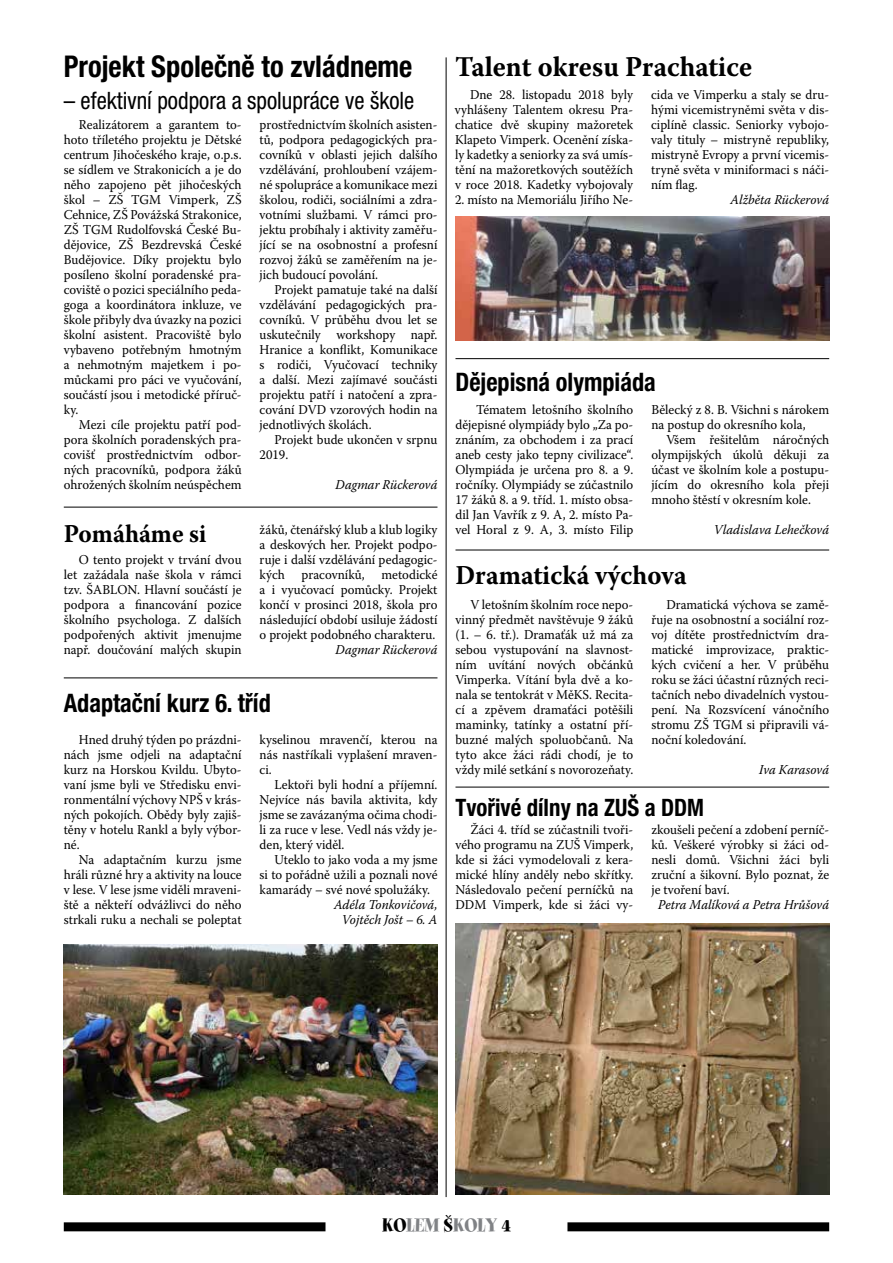
<style>
.page{position:relative;width:893px;height:1263px;background:#fff}
.page>*{position:absolute;margin:0;border:0;box-sizing:border-box;transform-origin:0 0}
.t1{font:700 condensed 30px "Helvetica Neue LT Pro";color:#000;scale:.95 1}
.t2{font:700 28.5px "Warnock Pro";color:#000;scale:.95 1}
.t3{font:700 27px "Warnock Pro";letter-spacing:.005em;color:#000;scale:.95 1}
.t4{font:700 condensed 25.5px "Helvetica Neue LT Pro";color:#000;scale:.95 1}
.t5{font:700 25.5px "Warnock Pro";color:#000;scale:.95 1}
.t6{font:condensed 24px "Helvetica Neue LT Pro";color:#000;scale:.95 1}
.t7{font:700 condensed 24px "Helvetica Neue LT Pro";color:#000;scale:.95 1}
.t8{font:21px "Spumoni LP Std";color:#808285}
.t9{font:13.5px/15px "Warnock Pro";color:#000;text-align:justify;scale:.95 1}
.t10{font:italic 13.5px/15px "Warnock Pro";color:#000;text-align:center;scale:.95 1}
.s1{color:#000}
</style>
<div class="page">
<div style="left:64px;top:1222px;width:765px;height:9px;background:#000"></div>
<div style="left:326px;top:1218px;width:241px;height:30px;background:#fff"></div>
<hr style="left:446px;top:57px;width:1px;height:1140px;background:#000">
<img style="left:455px;top:217px;width:374px;height:123px">
<img style="left:455px;top:923px;width:375px;height:272px">
<img style="left:64px;top:945px;width:374px;height:250px">
<hr style="left:64px;top:507px;width:373px;height:1px;background:#000">
<hr style="left:64px;top:677px;width:373px;height:1px;background:#000">
<hr style="left:455px;top:358px;width:374px;height:1px;background:#000">
<hr style="left:455px;top:787px;width:374px;height:1px;background:#000">
<hr style="left:455px;top:550px;width:374px;height:1px;background:#000">
<h1 class="t1" style="left:64px;top:48px;width:368px">Projekt Společně to zvládneme</h1>
<h3 class="t6" style="left:64px;top:87px;width:370px">– efektivní podpora a spolupráce ve škole</h3>
<p class="t9" style="left:64px;top:117px;width:189px;text-indent:15px">Realizátorem a garantem to&shy;hoto tříletého projektu je Dětské centrum Jihočeského kraje, o.p.s. se sídlem ve Strakonicích a je do něho zapojeno pět jihočeských škol – ZŠ TGM</p>
<p class="t9" style="left:260px;top:117px;width:189px">prostřednictvím školních asisten&shy;tů, podpora pedagogických pra&shy;covníků v oblasti jejich dalšího vzdělávání, prohloubení vzájem&shy;né spolupráce a komunikace mezi školou, rodiči, sociálními a zdra&shy;votními službami. V rámci pro&shy;jektu probíhaly i aktivity zaměřu&shy;jící se na osobnostní a profesní rozvoj žáků se zaměřením na je&shy;jich budoucí povolání.</p>
<p class="t9" style="left:260px;top:282px;width:189px;text-indent:15px">Projekt pamatuje také na další vzdělávání pedagogických pra&shy;covníků. V průběhu dvou let se uskutečnily workshopy např.<br>Hranice a konflikt, Komunikace s rodiči, Vyučovací techniky a další. Mezi zajímavé součásti projektu patří i natočení a zpra&shy;cování DVD vzorových hodin na jednotlivých školách.</p>
<p class="t9" style="left:260px;top:432px;width:189px;text-indent:15px">Projekt bude ukončen v srpnu<br>2019.</p>
<p class="t10" style="left:336px;top:477px;width:109px">Dagmar Rückerová</p>
<p class="t9" style="left:64px;top:192px;width:189px;text-align:left;text-indent:105px">Vimperk, ZŠ<br>Cehnice, ZŠ Povážská Strakonice,<br>ZŠ TGM</p>
<p class="t9" style="left:64px;top:222px;width:189px;text-indent:53px">Rudolfovská České Bu&shy;dějovice, ZŠ Bezdrevská České Budějovice. Díky projektu bylo posíleno školní poradenské pra&shy;coviště o pozici speciálního peda&shy;goga a koordinátora inkluze, ve škole přibyly dva úvazky na pozici školní asistent. Pracoviště bylo vybaveno potřebným hmotným a nehmotným majetkem i po&shy;můckami pro páci ve vyučování, součástí jsou i metodické příruč&shy;ky.</p>
<p class="t9" style="left:64px;top:417px;width:189px;text-indent:15px">Mezi cíle projektu patří pod&shy;pora školních poradenských pra&shy;covišť prostřednictvím odbor&shy;ných pracovníků, podpora žáků ohrožených školním neúspěchem</p>
<h3 class="t5" style="left:64px;top:518px;width:152px">Pomáháme si</h3>
<p class="t9" style="left:64px;top:552px;width:189px;text-indent:15px">O tento projekt v trvání dvou let zažádala naše škola v rámci tzv. ŠABLON. Hlavní součástí je podpora a financování pozice školního psychologa. Z dalších podpořených aktivit jmenujme např. doučování malých skupin</p>
<p class="t9" style="left:260px;top:522px;width:189px">žáků, čtenářský klub a klub logiky a deskových her. Projekt podpo&shy;ruje i další vzdělávání pedagogic&shy;kých pracovníků, metodické a i vyučovací pomůcky. Projekt končí v prosinci 2018, škola pro následující období usiluje žádostí o projekt podobného charakteru.</p>
<p class="t10" style="left:336px;top:642px;width:109px">Dagmar Rückerová</p>
<h3 class="t4" style="left:64px;top:688px;width:219px">Adaptační kurz 6. tříd</h3>
<p class="t9" style="left:64px;top:732px;width:189px;text-indent:15px">Hned druhý týden po prázdni&shy;nách jsme odjeli na adaptační kurz na Horskou Kvildu. Ubyto&shy;vaní jsme byli ve Středisku envi&shy;ronmentální výchovy NPŠ v krás&shy;ných pokojích. Obědy byly zajiš&shy;těny v hotelu Rankl a byly výbor&shy;né.</p>
<p class="t9" style="left:64px;top:852px;width:189px;text-indent:15px">Na adaptačním kurzu jsme hráli různé hry a aktivity na louce v lese. V lese jsme viděli mraveni&shy;ště a někteří odvážlivci do něho strkali ruku a nechali se poleptat</p>
<p class="t9" style="left:260px;top:732px;width:189px">kyselinou mravenčí, kterou na nás nastříkali vyplašení mraven&shy;ci.</p>
<p class="t9" style="left:260px;top:777px;width:189px;text-indent:15px">Lektoři byli hodní a příjemní.<br>Nejvíce nás bavila aktivita, kdy jsme se zavázanýma očima chodi&shy;li za ruce v lese. Vedl nás vždy je&shy;den, který viděl.</p>
<p class="t9" style="left:260px;top:852px;width:189px;text-indent:15px">Uteklo to jako voda a my jsme si to pořádně užili a poznali nové kamarády – své nové spolužáky.</p>
<p class="t10" style="left:334px;top:897px;width:110px">Adéla Tonkovičová,<br>Vojtěch Jošt – 6. A</p>
<h2 class="t2" style="left:455px;top:50px;width:314px">Talent okresu Prachatice</h2>
<p class="t9" style="left:455px;top:87px;width:189px;text-indent:15px">Dne 28. listopadu 2018 byly vyhlášeny Talentem okresu Pra&shy;chatice dvě skupiny mažoretek Klapeto Vimperk. Ocenění získa&shy;ly kadetky a seniorky za svá umís&shy;tění na mažoretkových soutěžích v roce 2018. Kadetky vybojovaly</p>
<p class="t9" style="left:455px;top:192px;width:189px">2. místo na Memoriálu Jiřího Ne-</p>
<p class="t9" style="left:651px;top:87px;width:189px">cida ve Vimperku a staly se dru&shy;hými vicemistryněmi světa v dis&shy;ciplíně classic. Seniorky vybojo&shy;valy tituly – mistryně republiky, mistryně Evropy a první vicemis&shy;tryně světa v miniformaci s náči&shy;ním flag.</p>
<p class="t10" style="left:730px;top:192px;width:105px">Alžběta Rückerová</p>
<h3 class="t4" style="left:455px;top:367px;width:212px">Dějepisná olympiáda</h3>
<p class="t9" style="left:455px;top:402px;width:189px;text-indent:21px">Tématem letošního školního dějepisné olympiády bylo „Za po&shy;znáním, za obchodem i za prací aneb cesty jako tepny civilizace“.<br>Olympiáda je určena pro 8. a 9. ročníky. Olympiády se zúčastnilo 17 žáků 8. a 9. tříd. 1. místo obsa&shy;dil Jan Vavřík z 9. A, 2. místo Pa&shy;vel Horal z 9. A, 3. místo Filip</p>
<p class="t9" style="left:651px;top:402px;width:189px">Bělecký z 8. B. Všichni s nárokem na postup do okresního kola,</p>
<p class="t9" style="left:651px;top:432px;width:189px;text-indent:15px">Všem řešitelům náročných olympijských úkolů děkuji za účast ve školním kole a postupu&shy;jícím do okresního kola přeji mnoho štěstí v okresním kole.</p>
<p class="t10" style="left:714px;top:522px;width:123px">Vladislava Lehečková</p>
<h3 class="t3" style="left:455px;top:559px;width:245px">Dramatická výchova</h3>
<p class="t9" style="left:455px;top:597px;width:189px;text-indent:15px">V letošním školním roce nepo&shy;vinný předmět navštěvuje 9 žáků (1. – 6. tř.). Dramaťák už má za sebou vystupování na slavnost&shy;ním uvítání nových občánků Vimperka. Vítání byla dvě a ko&shy;nala se tentokrát v MěKS. Recita&shy;cí a zpěvem dramaťáci potěšili maminky, tatínky a ostatní pří&shy;buzné malých spoluobčanů. Na tyto akce žáci rádi chodí, je to vždy milé setkání s novorozeňaty.</p>
<p class="t9" style="left:651px;top:597px;width:189px;text-indent:15px">Dramatická výchova se zamě&shy;řuje na osobnostní a sociální roz&shy;voj dítěte prostřednictvím dra&shy;matické improvizace, praktic&shy;kých cvičení a her. V průběhu roku se žáci účastní různých reci&shy;tačních nebo divadelních vystou&shy;pení. Na Rozsvícení vánočního stromu ZŠ TGM</p>
<p class="t9" style="left:747px;top:717px;width:88px">si připravili vá-</p>
<p class="t9" style="left:651px;top:732px;width:102px">noční koledování.</p>
<p class="t10" style="left:759px;top:762px;width:75px">Iva Karasová</p>
<h3 class="t7" style="left:455px;top:792px;width:263px">Tvořivé dílny na ZUŠ a DDM</h3>
<p class="t9" style="left:455px;top:822px;width:189px;text-indent:15px">Žáci 4. tříd se zúčastnili tvoři&shy;vého programu na ZUŠ Vimperk, kde si žáci vymodelovali z kera&shy;mické hlíny anděly nebo skřítky.<br>Následovalo pečení perníčků na DDM Vimperk, kde si žáci vy-</p>
<p class="t9" style="left:651px;top:822px;width:189px">zkoušeli pečení a zdobení perníč&shy;ků. Veškeré výrobky si žáci od&shy;nesli domů. Všichni žáci byli zruční a šikovní. Bylo poznat, že je tvoření baví.</p>
<p class="t10" style="left:658px;top:897px;width:181px">Petra Malíková a Petra Hrůšová</p>
<h3 class="t8" style="left:382px;top:1214px;width:130px"><span class="s1">KO</span>LEM <span class="s1">Š</span>KOLY <span class="s1">4</span></h3>
</div>
